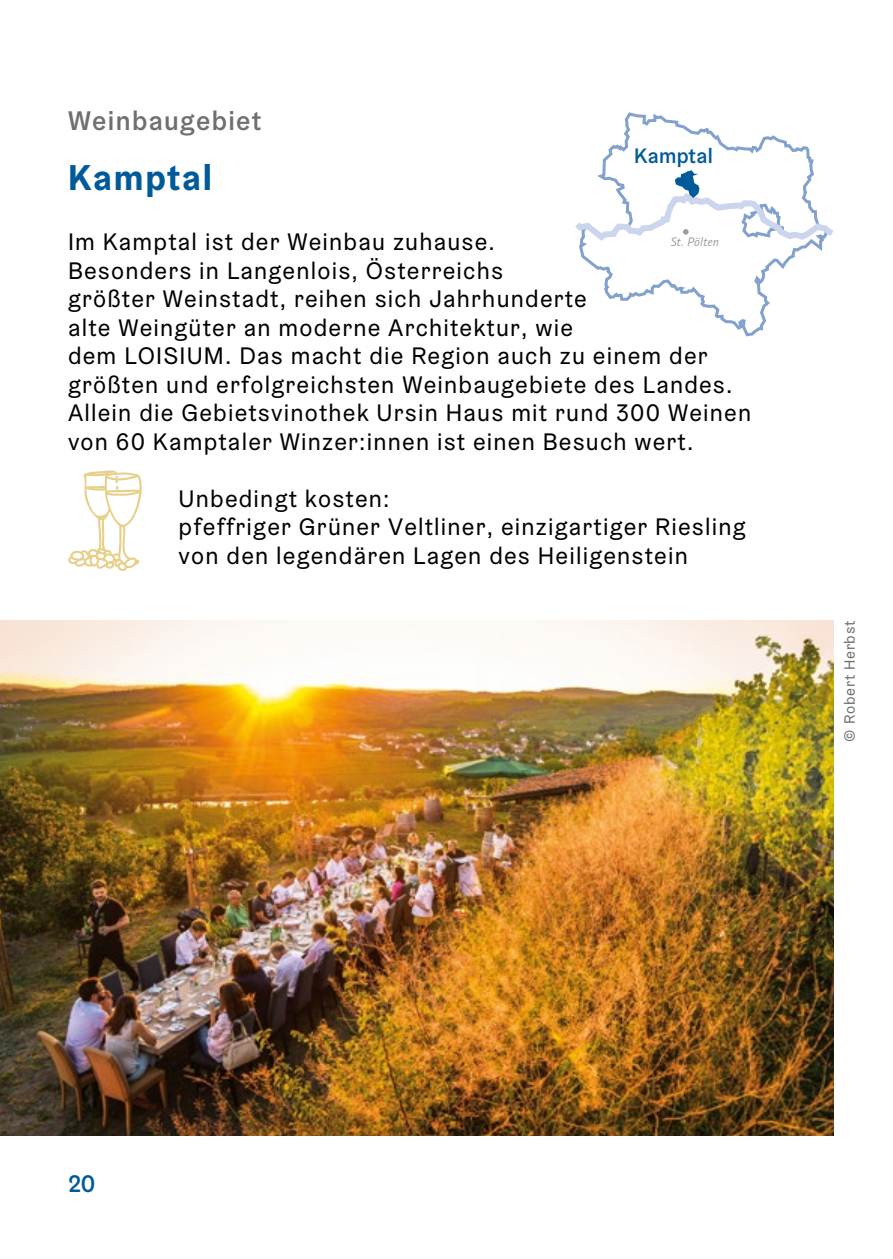
<style>
.page{position:relative;width:893px;height:1259px;background:#fff}
.page>*{position:absolute;margin:0;border:0;box-sizing:border-box;transform-origin:0 0}
.WH15_Headline_allgemein{font:700 36px "Graebenbach";letter-spacing:.05em;color:#005a9a}
.WH15_Weinbauregion{font:500 27px "Graebenbach";letter-spacing:.05em;color:#706f6f}
.WH15_Einleitung{font:24px/28.5px "Graebenbach";letter-spacing:.05em;color:#000}
.t1{font:500 24px "Graebenbach";color:#005a9a}
.Headline{font:500 21px "Graebenbach";letter-spacing:.015em;color:#005a9a}
.GZ13_Fotocredits{font:15px "Graebenbach";letter-spacing:.05em;color:#706f6f}
.Headline-2{font:italic 12px "Fresco Sans Pro";letter-spacing:.015em;color:#9d9d9c}
</style>
<div class="page">
<img style="left:0;top:621px;width:833px;height:514px">
<svg style="left:68px;top:470px;width:74px;height:101px"></svg>
<svg style="left:579px;top:112px;width:244px;height:225px"></svg>
<svg style="left:575px;top:170px;width:259px;height:75px"></svg>
<p class="WH15_Weinbauregion" style="left:68px;top:104px;width:195px">Weinbaugebiet</p>
<p class="WH15_Headline_allgemein" style="left:68px;top:155px;width:146px">Kamptal</p>
<p class="WH15_Einleitung" style="left:68px;top:227px;width:685px">Im Kamptal ist der Weinbau zuhause.<br>Besonders in Langenlois, Österreichs<br>größter Weinstadt, reihen sich Jahrhunderte<br>alte Weingüter an moderne Architektur, wie<br>dem LOISIUM. Das macht die Region auch zu einem der größten und erfolgreichsten Weinbaugebiete des Landes.<br>Allein die Gebietsvinothek Ursin Haus mit rund 300 Weinen von 60 Kamptaler Winzer:innen ist einen Besuch wert.</p>
<p class="WH15_Einleitung" style="left:179px;top:484px;width:212px">Unbedingt kosten:</p>
<p class="WH15_Einleitung" style="left:179px;top:512px;width:569px">pfeffriger Grüner Veltliner, einzigartiger Riesling von den legendären Lagen des Heiligenstein</p>
<p class="Headline" style="left:634px;top:142px;width:80px">Kamptal</p>
<p class="Headline-2" style="left:671px;top:234px;width:50px">St. Pölten</p>
<p class="GZ13_Fotocredits" style="left:840px;top:741px;width:122px;rotate:-90deg">© Robert Herbst</p>
<p class="t1" style="left:68px;top:1168px;width:29px">20</p>
</div>
